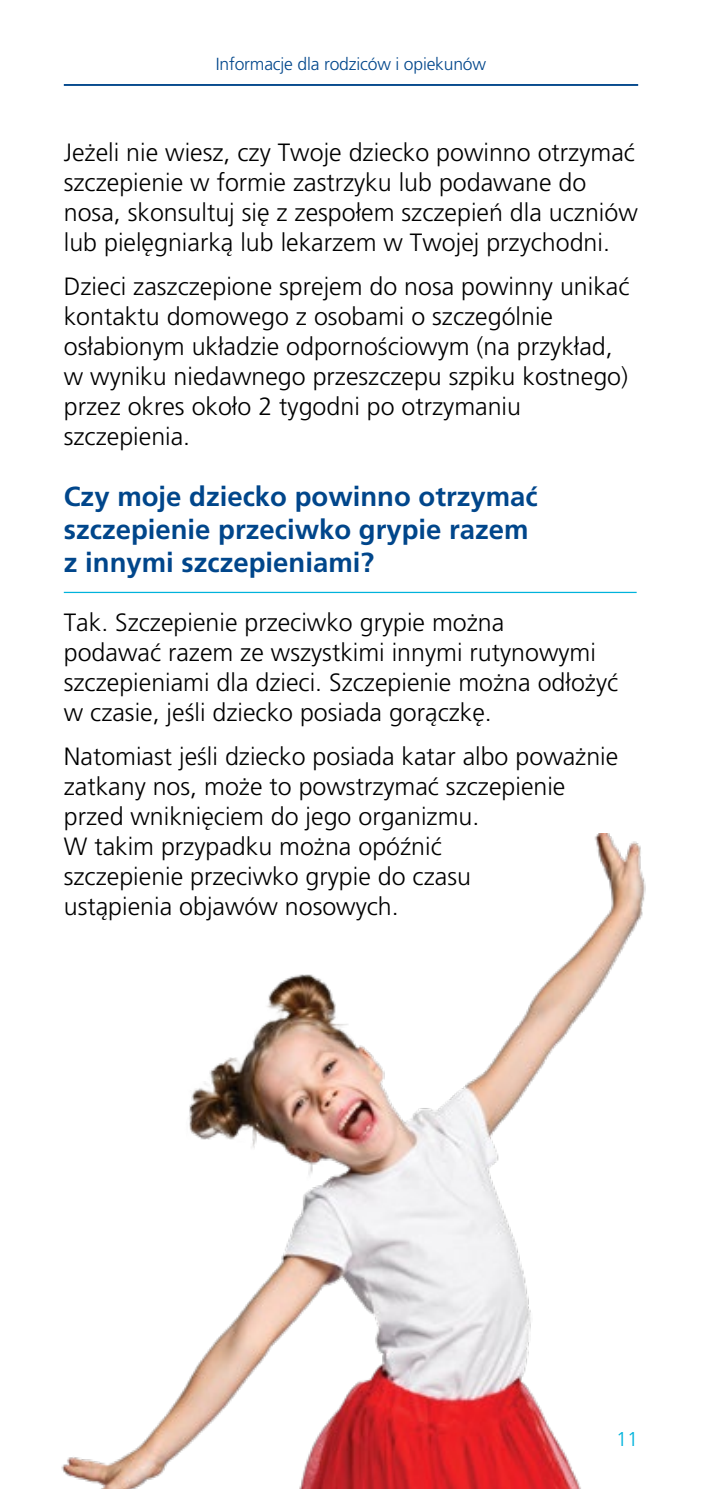
<style>
.page{position:relative;width:702px;height:1489px;background:#fff}
.page>*{position:absolute;margin:0;border:0;box-sizing:border-box;transform-origin:0 0}
.LM_headings{font:700 27.5px/33px "Frutiger LT Pro";color:#00468b}
.LM_body_text{font:300 25px/30px "Frutiger LT Pro";color:#000}
.t1{font:300 20px "Frutiger LT Pro";color:#00b3dc}
.t2{font:300 17.5px "Frutiger LT Pro";letter-spacing:-.01em;color:#00468b}
</style>
<div class="page">
<hr style="left:64px;top:84px;width:574px;height:2px;background:#00468b">
<hr style="left:64px;top:591px;width:572px;height:2px;background:#00b3dc">
<img style="left:61px;top:833px;width:585px;height:655px">
<p class="t2" style="left:216px;top:54px;width:272px">Informacje dla rodziców i opiekunów</p>
<p class="LM_body_text" style="left:64px;top:137px;width:575px">Jeżeli nie wiesz, czy Twoje dziecko powinno otrzymać szczepienie w formie zastrzyku lub podawane do nosa, skonsultuj się z zespołem szczepień dla uczniów lub pielęgniarką lub lekarzem w Twojej przychodni.</p>
<p class="LM_body_text" style="left:64px;top:271px;width:567px">Dzieci zaszczepione sprejem do nosa powinny unikać kontaktu domowego z osobami o szczególnie osłabionym układzie odpornościowym (na przykład, w wyniku niedawnego przeszczepu szpiku kostnego) przez okres około 2 tygodni po otrzymaniu szczepienia.</p>
<p class="LM_headings" style="left:64px;top:480px;width:475px">Czy moje dziecko powinno otrzymać szczepienie przeciwko grypie razem z innymi szczepieniami?</p>
<p class="LM_body_text" style="left:64px;top:607px;width:556px">Tak. Szczepienie przeciwko grypie można<br>podawać razem ze wszystkimi innymi rutynowymi szczepieniami dla dzieci. Szczepienie można odłożyć w czasie, jeśli dziecko posiada gorączkę.</p>
<p class="LM_body_text" style="left:64px;top:741px;width:556px">Natomiast jeśli dziecko posiada katar albo poważnie zatkany nos, może to powstrzymać szczepienie przed wniknięciem do jego organizmu.<br>W takim przypadku można opóźnić<br>szczepienie przeciwko grypie do czasu<br>ustąpienia objawów nosowych.</p>
<p class="t1" style="left:616px;top:1427px;width:24px">11</p>
</div>
